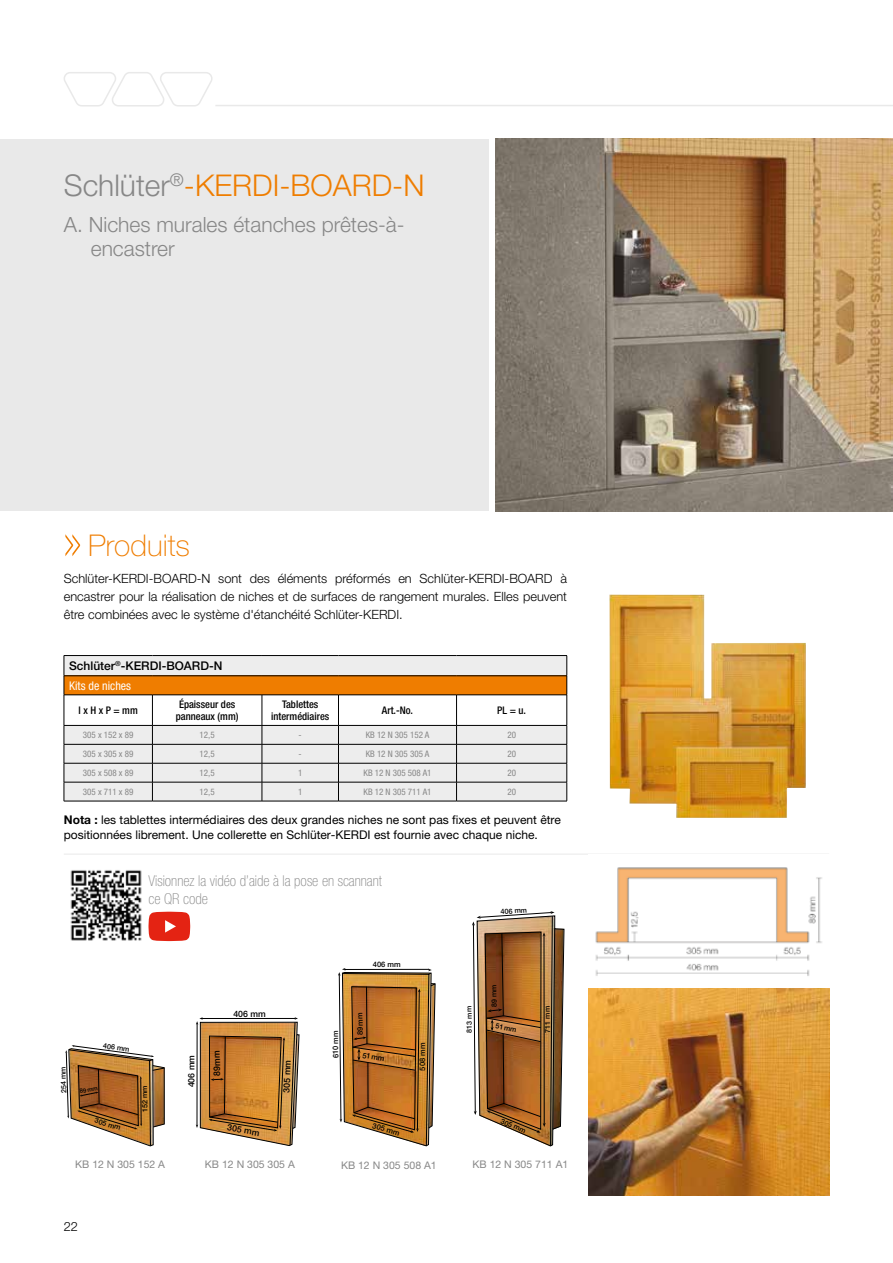
<style>
.page{position:relative;width:893px;height:1263px;background:#fff}
.page>*{position:absolute;margin:0;border:0;box-sizing:border-box;transform-origin:0 0}
.t1{font:200 75px "Helvetica Neue LT Pro";color:#ef7d00}
.t2{font:300 30px "Helvetica Neue LT Pro";color:#ef7d00}
.t3{font:100 30px "Helvetica Neue LT Pro";color:#ef7d00}
.t4{font:300 21px/24px "Helvetica Neue LT Pro";color:#878787}
.t5{font:100 condensed 15px/18px "Helvetica Neue LT Pro";color:#878787}
.t6{font:300 12.75px/18px "Helvetica Neue LT Pro";color:#000;text-align:justify}
.t7{font:12px/14.4px "Helvetica Neue LT Pro";color:#000}
.t8{font:500 12px/19.6px "Helvetica Neue LT Pro";color:#000}
.t9{font:500 condensed 10.5px/12.6px "Helvetica Neue LT Pro";color:#000;text-align:center}
.t10{font:10.5px "Helvetica Neue LT Pro";color:#878787}
.t11{font:condensed 9px "Helvetica Neue LT Pro";color:#878787}
.t12{font:500 9px "Helvetica Neue LTW1 G";color:#000}
.t13{font:500 8.85px "Helvetica Neue LTW1 G";color:#000}
.t14{font:500 7.5px "Helvetica Neue LT Pro";letter-spacing:-.005em;color:#000}
.t15{font:500 7.5px "Helvetica Neue LTW1 G";color:#000}
.t16{font:500 7.2px "Helvetica Neue LTW1 G";letter-spacing:-.01em;color:#000}
.t17{font:500 7.2px "Helvetica Neue LT Pro";color:#000}
.t18{font:500 6px "Helvetica Neue LT Pro";color:#000}
.s1{color:#878787}
.s2{font-weight:400;font-stretch:condensed;color:#fff}
.s3{font-weight:700}
</style>
<div class="page">
<div style="left:0;top:139px;width:488px;height:373px;background:#e9e9e9"></div>
<div style="left:0;top:511px;width:893px;height:18px;background:#fff"></div>
<img style="left:496px;top:139px;width:397px;height:372px">
<img style="left:609px;top:594px;width:197px;height:224px">
<hr style="left:64px;top:854px;width:765px;height:1px;background:#e9e9e9">
<img style="left:588px;top:854px;width:241px;height:122px">
<img style="left:70px;top:870px;width:72px;height:71px">
<svg style="left:148px;top:912px;width:42px;height:29px"></svg>
<div style="left:64px;top:655px;width:503px;height:21px;background:#ededed"></div>
<div style="left:64px;top:676px;width:503px;height:19px;background:#ef7d00"></div>
<hr style="left:64px;top:655px;width:88px;height:1px;background:#000">
<hr style="left:152px;top:655px;width:110px;height:1px;background:#000">
<hr style="left:262px;top:655px;width:76px;height:1px;background:#000">
<hr style="left:338px;top:655px;width:119px;height:1px;background:#000">
<hr style="left:457px;top:655px;width:110px;height:1px;background:#000">
<hr style="left:64px;top:675px;width:88px;height:1px;background:#000">
<svg style="left:64px;top:656px;width:1px;height:39px"></svg>
<hr style="left:152px;top:675px;width:110px;height:1px;background:#000">
<hr style="left:262px;top:675px;width:76px;height:1px;background:#000">
<hr style="left:338px;top:675px;width:119px;height:1px;background:#000">
<hr style="left:457px;top:675px;width:110px;height:1px;background:#000">
<svg style="left:567px;top:656px;width:1px;height:39px"></svg>
<hr style="left:64px;top:695px;width:88px;height:1px;background:#000">
<hr style="left:64px;top:695px;width:1px;height:30px;background:#000">
<hr style="left:152px;top:695px;width:110px;height:1px;background:#000">
<hr style="left:152px;top:695px;width:1px;height:30px;background:#000">
<hr style="left:262px;top:695px;width:76px;height:1px;background:#000">
<hr style="left:262px;top:695px;width:1px;height:30px;background:#000">
<hr style="left:338px;top:695px;width:119px;height:1px;background:#000">
<hr style="left:338px;top:695px;width:1px;height:30px;background:#000">
<hr style="left:457px;top:695px;width:110px;height:1px;background:#000">
<hr style="left:456px;top:695px;width:1px;height:30px;background:#000">
<hr style="left:567px;top:695px;width:1px;height:30px;background:#000">
<svg style="left:64px;top:725px;width:504px;height:76px;background:#dbdbdb"></svg>
<hr style="left:64px;top:801px;width:88px;height:1px;background:#000">
<hr style="left:152px;top:801px;width:110px;height:1px;background:#000">
<hr style="left:262px;top:801px;width:76px;height:1px;background:#000">
<hr style="left:338px;top:801px;width:119px;height:1px;background:#000">
<hr style="left:457px;top:801px;width:110px;height:1px;background:#000">
<svg style="left:65px;top:1045px;width:100px;height:101px"></svg>
<svg style="left:196px;top:1017px;width:104px;height:129px;background:#c18c51"></svg>
<hr style="left:197px;top:1024px;width:1px;height:101px;background:#000">
<img style="left:338px;top:968px;width:98px;height:178px">
<img style="left:472px;top:911px;width:93px;height:235px">
<img style="left:589px;top:988px;width:240px;height:207px">
<hr style="left:215px;top:105px;width:678px;height:1px;background:#e9e9e9">
<svg style="left:64px;top:72px;width:149px;height:35px"></svg>
<h2 class="t2" style="left:64px;top:167px;width:362px"><span class="s1">Schlüter</span><sup>®</sup>-KERDI-BOARD-N</h2>
<h3 class="t4" style="left:91px;top:212px;width:315px;text-indent:-27px">A. Niches murales étanches prêtes-à&shy;encastrer</h3>
<h1 class="t1" style="left:59px;top:495px;width:28px">»</h1>
<h2 class="t3" style="left:88px;top:528px;width:103px">Produits</h2>
<p class="t6" style="left:64px;top:569px;width:505px">Schlüter-KERDI-BOARD-N sont des éléments préformés en Schlüter-KERDI-BOARD à encastrer pour la réalisation de niches et de surfaces de rangement murales. Elles peuvent être combinées avec le système d'étanchéité Schlüter-KERDI.</p>
<p class="t8" style="left:69px;top:656px;width:155px">Schlüter<sup>®</sup>-KERDI-BOARD-N<br><span class="s2">Kits de niches</span></p>
<p class="t9" style="left:79px;top:704px;width:61px">l x H x P = mm</p>
<p class="t9" style="left:176px;top:697px;width:64px">Épaisseur des panneaux (mm)</p>
<p class="t9" style="left:271px;top:697px;width:60px">Tablettes intermédiaires</p>
<p class="t9" style="left:382px;top:704px;width:33px">Art.-No.</p>
<p class="t9" style="left:497px;top:704px;width:30px">PL = u.</p>
<p class="t11" style="left:83px;top:730px;width:52px">305 x 152 x 89</p>
<p class="t11" style="left:200px;top:730px;width:17px">12,5</p>
<p class="t11" style="left:299px;top:730px;width:5px">-</p>
<p class="t11" style="left:366px;top:730px;width:65px">KB 12 N 305 152 A</p>
<p class="t11" style="left:507px;top:730px;width:10px">20</p>
<p class="t11" style="left:83px;top:749px;width:52px">305 x 305 x 89</p>
<p class="t11" style="left:200px;top:749px;width:17px">12,5</p>
<p class="t11" style="left:299px;top:749px;width:5px">-</p>
<p class="t11" style="left:366px;top:749px;width:65px">KB 12 N 305 305 A</p>
<p class="t11" style="left:507px;top:749px;width:10px">20</p>
<p class="t11" style="left:83px;top:767px;width:52px">305 x 508 x 89</p>
<p class="t11" style="left:200px;top:767px;width:17px">12,5</p>
<p class="t11" style="left:298px;top:767px;width:6px">1</p>
<p class="t11" style="left:363px;top:767px;width:70px">KB 12 N 305 508 A1</p>
<p class="t11" style="left:507px;top:767px;width:10px">20</p>
<p class="t11" style="left:83px;top:786px;width:52px">305 x 711 x 89</p>
<p class="t11" style="left:200px;top:786px;width:17px">12,5</p>
<p class="t11" style="left:298px;top:786px;width:6px">1</p>
<p class="t11" style="left:363px;top:786px;width:70px">KB 12 N 305 711 A1</p>
<p class="t11" style="left:507px;top:786px;width:10px">20</p>
<p class="t7" style="left:64px;top:813px;width:499px"><span class="s3">Nota :</span> les tablettes intermédiaires des deux grandes niches ne sont pas fixes et peuvent être positionnées librement. Une collerette en Schlüter-KERDI est fournie avec chaque niche.</p>
<p class="t5" style="left:148px;top:872px;width:235px">Visionnez la vidéo d’aide à la pose en scannant ce QR code</p>
<p class="t16" style="left:500px;top:907px;width:28px;rotate:-4deg">406 mm</p>
<p class="t16" style="left:60px;top:1093px;width:28px;rotate:-92deg">254 mm</p>
<p class="t17" style="left:104px;top:1041px;width:28px;rotate:7deg">406 mm</p>
<p class="t18" style="left:79px;top:1088px;width:20px;rotate:-11deg">89 mm</p>
<p class="t16" style="left:96px;top:1116px;width:28px;rotate:17deg">305 mm</p>
<p class="t16" style="left:140px;top:1112px;width:28px;rotate:-90deg">152 mm</p>
<p class="t13" style="left:186px;top:1087px;width:34px;rotate:-90deg">406 mm</p>
<p class="t13" style="left:233px;top:1008px;width:34px">406 mm</p>
<p class="t12" style="left:212px;top:1076px;width:27px;rotate:-91deg">89mm</p>
<p class="t13" style="left:228px;top:1122px;width:34px;rotate:9deg">305 mm</p>
<p class="t13" style="left:281px;top:1092px;width:34px;rotate:-88deg">305 mm</p>
<p class="t14" style="left:331px;top:1058px;width:29px;rotate:-90deg">610 mm</p>
<p class="t14" style="left:373px;top:960px;width:29px">406 mm</p>
<p class="t14" style="left:356px;top:1035px;width:24px;rotate:-90deg">89mm</p>
<p class="t15" style="left:363px;top:1050px;width:24px;rotate:9deg">51mm</p>
<p class="t14" style="left:418px;top:1070px;width:29px;rotate:-90deg">508 mm</p>
<p class="t14" style="left:374px;top:1121px;width:29px;rotate:16deg">305 mm</p>
<p class="t16" style="left:490px;top:1007px;width:24px;rotate:-92deg">89 mm</p>
<p class="t16" style="left:496px;top:1021px;width:23px;rotate:10deg">51mm</p>
<p class="t16" style="left:465px;top:1032px;width:28px;rotate:-90deg">813 mm</p>
<p class="t16" style="left:543px;top:1032px;width:28px;rotate:-90deg">711 mm</p>
<p class="t16" style="left:503px;top:1117px;width:28px;rotate:22deg">305 mm</p>
<p class="t10" style="left:75px;top:1158px;width:91px">KB 12 N 305 152 A</p>
<p class="t10" style="left:205px;top:1158px;width:91px">KB 12 N 305 305 A</p>
<p class="t10" style="left:341px;top:1159px;width:97px">KB 12 N 305 508 A1</p>
<p class="t10" style="left:473px;top:1158px;width:97px">KB 12 N 305 711 A1</p>
<p class="t6" style="left:64px;top:1217px;width:16px">22</p>
</div>
